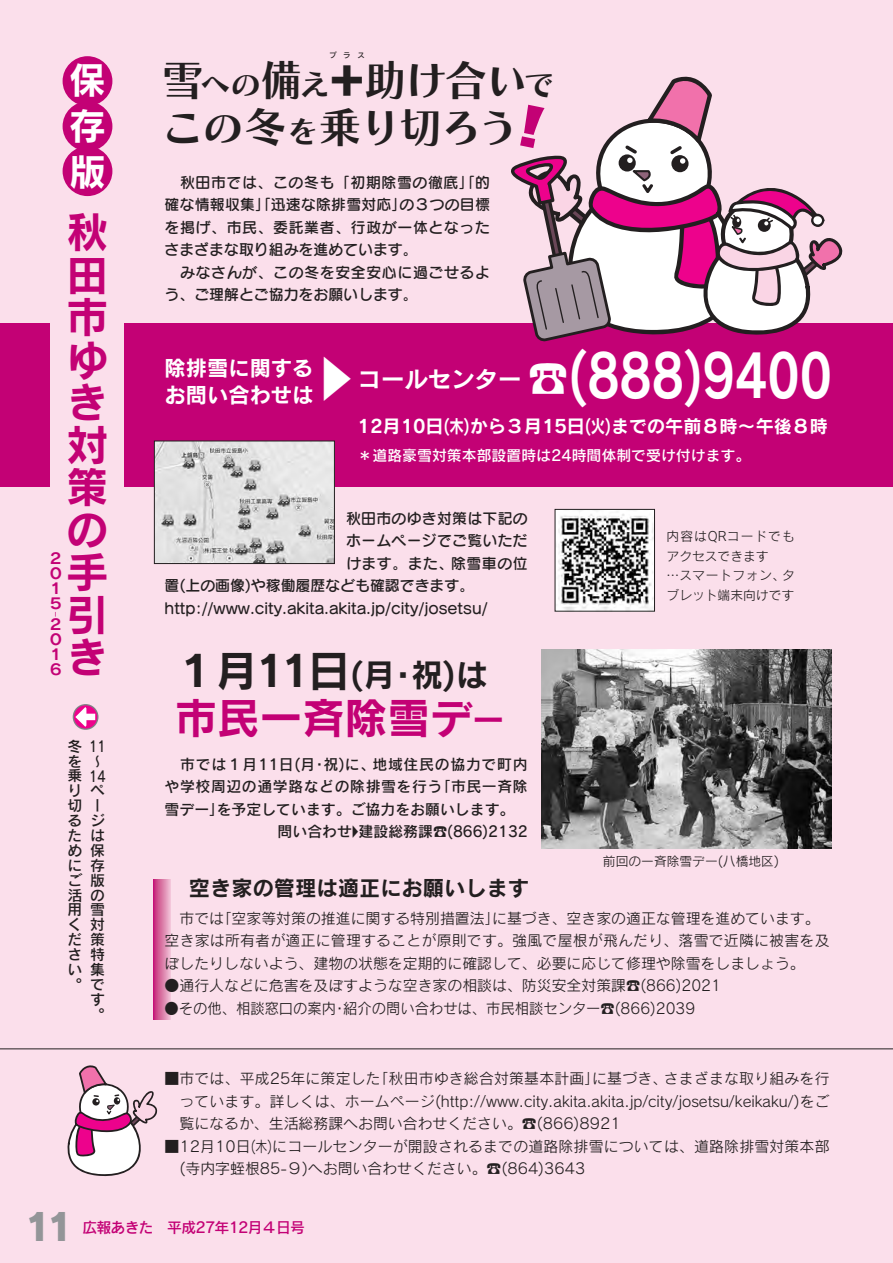
<style>
.page{position:relative;width:893px;height:1263px;background:#fff}
.page>*{position:absolute;margin:0;border:0;box-sizing:border-box;transform-origin:0 0}
.t1{font:58.5px "Rodin CID B";color:#fff;scale:.8 1}
.t2{font:42.45px/42.5px "Rodin CID B";color:#c30175;text-align:justify}
.t3{font:42.45px "Chiaro CID B";letter-spacing:-.05em;color:#231f20}
.t4{font:42.45px "Rodin CID B";letter-spacing:-.05em;color:#231f20}
.t5{font:42.45px "Osaka";color:#fff;scale:.96 1}
.t6{font:37.2px/46px "Rodin CID B";color:#fff;text-align:justify}
.t7{font:37.2px "Rodin CID EB";color:#939598}
.t8{font:31.95px "Rodin CID B";color:#231f20}
.t9{font:31.95px "Chiaro CID B";color:#231f20}
.t10{font:23.4px "Rodin CID B";color:#fff}
.t11{font:21.3px "Rodin CID B";color:#231f20}
.t12{font:21.3px "Rodin CID B";color:#fff}
.t13{font:18px "Rodin CID B";color:#fff}
.t14{font:14.85px/22.5px "Rodin CID M";color:#231f20}
.t15{font:14.85px/22.5px "Seurat CID DB";letter-spacing:.015em;color:#231f20;text-align:justify}
.t16{font:14.85px/14.9px "Rodin CID DB";letter-spacing:.04em;color:#231f20;text-align:justify}
.t17{font:14.85px "Rodin CID DB";color:#231f20}
.t18{font:14.85px "Rodin CID M";color:#231f20;scale:.96 1}
.t19{font:14.85px/22.5px "Seurat CID DB";letter-spacing:.045em;color:#231f20}
.t20{font:14.85px "Rodin CID DB";color:#fff}
.t21{font:14.85px/14.9px "Rodin CID DB";letter-spacing:.04em;color:#231f20;text-align:justify;scale:.8 1}
.t22{font:14.85px "Rodin CID DB";letter-spacing:-.05em;color:#c30175}
.t23{font:14.85px/14.9px "Rodin CID B";color:#c30175;text-align:justify}
.t24{font:14.85px "Rodin CID L";color:#c30175}
.t25{font:12.75px/24px "Rodin CID M";color:#231f20}
.t26{font:12.75px "Rodin CID M";letter-spacing:.08em;color:#231f20}
.t27{font:12.75px "Rodin CID M";letter-spacing:.045em;color:#231f20}
.t28{font:7.5px "Rodin CID DB";color:#231f20}
.s1{font-family:"Rodin CID EB"}
.s2{font-size:31.95px}
.s3{font-size:42.45px}
.s4{font-family:"Osaka"}
</style>
<div class="page">
<div style="left:0;top:0;width:892px;height:1263px;background:#fbdfeb"></div>
<div style="left:0;top:323px;width:892px;height:164px;background:#c30175"></div>
<div style="left:50px;top:291px;width:73px;height:222px;background:#fbdfeb"></div>
<img style="left:557px;top:511px;width:95px;height:98px">
<img style="left:542px;top:650px;width:289px;height:199px">
<hr style="left:0;top:1049px;width:892px;height:1px;background:#231f20">
<svg style="left:67px;top:1065px;width:90px;height:111px"></svg>
<img style="left:156px;top:443px;width:177px;height:119px">
<div style="left:154px;top:441px;width:181px;height:123px;border:1px solid #231f20"></div>
<div style="left:63px;top:56px;width:49px;height:50px;background:#c30175;border-radius:50%"></div>
<div style="left:63px;top:101px;width:49px;height:50px;background:#c30175;border-radius:50%"></div>
<div style="left:63px;top:146px;width:49px;height:50px;background:#c30175;border-radius:50%"></div>
<svg style="left:73px;top:704px;width:25px;height:26px"></svg>
<svg style="left:74px;top:705px;width:23px;height:24px"></svg>
<svg style="left:75px;top:707px;width:20px;height:20px"></svg>
<svg style="left:153px;top:879px;width:18px;height:140px"></svg>
<svg style="left:511px;top:77px;width:331px;height:264px"></svg>
<h3 class="t6" style="left:69px;top:62px;width:39px">保存版</h3>
<h2 class="t2" style="left:66px;top:217px;width:44px">秋田市ゆき対策の手引き</h2>
<p class="t23" style="left:48px;top:553px;width:16px">２<br>０<br>１</p>
<p class="t23" style="left:48px;top:619px;width:16px">２</p>
<p class="t23" style="left:48px;top:598px;width:16px">５</p>
<p class="t24" style="left:63px;top:611px;width:8px;rotate:90deg">-</p>
<p class="t23" style="left:48px;top:634px;width:16px">０<br>１</p>
<p class="t23" style="left:48px;top:664px;width:16px">６</p>
<p class="t16" style="left:67px;top:741px;width:16px">冬を乗り切るためにご活用ください。</p>
<p class="t21" style="left:89px;top:741px;width:22px">11〜14ページは保存版の雪対策特集です。</p>
<p class="t28" style="left:329px;top:53px;width:37px">プラス</p>
<h2 class="t3" style="left:326px;top:65px;width:231px"><span class="s1">＋</span>助け合い<span class="s2">で</span></h2>
<h3 class="t9" style="left:161px;top:72px;width:171px"><span class="s3">雪</span>への<span class="s3">備</span>え</h3>
<h2 class="t3" style="left:161px;top:111px;width:359px">この冬<span class="s2">を</span>乗り切ろう</h2>
<p class="t15" style="left:165px;top:173px;width:327px;text-indent:15px">秋田市では、この冬も「初期除雪の徹底｣｢的確な情報収集｣｢迅速な除排雪対応の｣ ３つの目標を掲げ、市民、委託業者、行政が一体となったさまざまな取り組みを進めています。</p>
<p class="t19" style="left:165px;top:263px;width:327px;text-indent:16px">みなさんが、この冬を安全安心に過ごせるよう、ご理解とご協力をお願いします。</p>
<h3 class="t12" style="left:165px;top:360px;width:150px">除排雪に関する</h3>
<h1 class="t1" style="left:568px;top:354px;width:331px">)888(9400</h1>
<h2 class="t5" style="left:527px;top:354px;width:44px">☎</h2>
<h3 class="t10" style="left:357px;top:371px;width:165px">コールセンター</h3>
<h3 class="t12" style="left:165px;top:387px;width:150px">お問い合わせは</h3>
<p class="t13" style="left:357px;top:420px;width:472px">12月10日木( )から３月15日火( )までの午前８時～午後８時</p>
<p class="t20" style="left:357px;top:449px;width:394px">＊道路豪雪対策本部設置時は24時間体制で受け付けます。</p>
<p class="t15" style="left:346px;top:509px;width:183px;text-align:right">秋田市のゆき対策は下記のホームページでご覧いただ除雪車の位</p>
<p class="t15" style="left:165px;top:554px;width:324px;text-align:left;text-indent:181px">けます。また、<br>置(上の画像)や稼働履歴なども確認できます。http://www.city.akita.akita j p. /city/josetsu/</p>
<h2 class="t4" style="left:175px;top:655px;width:177px">１月11日</h2>
<h3 class="t8" style="left:350px;top:663px;width:139px">月( 祝･ は)</h3>
<h2 class="t2" style="left:175px;top:702px;width:331px">市民一斉除雪デ<span class="s2">ー</span></h2>
<p class="t16" style="left:372px;top:759px;width:157px">地域住民の協力で町内</p>
<p class="t16" style="left:180px;top:759px;width:197px">市では１月 1 1 日月( 祝･ に) 、</p>
<p class="t16" style="left:165px;top:781px;width:364px">や学校周辺の通学路などの除排雪を行う｢市民一斉除</p>
<p class="t17" style="left:165px;top:803px;width:351px">雪デー｣を予定しています。ご協力をお願いします。</p>
<p class="t17" style="left:277px;top:826px;width:252px">問い合わせ◆建設総務課<span class="s4">☎</span>)866(2132</p>
<p class="t26" style="left:666px;top:532px;width:130px">内容はQRコードでも</p>
<p class="t25" style="left:666px;top:546px;width:104px">アクセスできます</p>
<p class="t25" style="left:782px;top:565px;width:14px">タ</p>
<p class="t27" style="left:679px;top:571px;width:107px">スマートフォン、</p>
<p class="t25" style="left:666px;top:561px;width:129px">…<br>ブレット端末向けです</p>
<p class="t25" style="left:603px;top:851px;width:178px">前回の一斉除雪デー(八橋地区(</p>
<h3 class="t11" style="left:189px;top:880px;width:342px">空き家の管理は適正にお願いします</h3>
<p class="t14" style="left:165px;top:909px;width:666px;text-indent:15px">市では｢空家等対策の推進に関する特別措置法｣に基づき、空き家の適正な管理を進めています。空き家は所有者が適正に管理することが原則です。強風で屋根が飛んだり、落雪で近隣に被害を及ぼしたりしないよう、建物の状態を定期的に確認して、必要に応じて修理や除雪をしましょう。</p>
<p class="t14" style="left:165px;top:976px;width:558px">●通行人などに危害を及ぼすような空き家の相談は、防災安全対策課<span class="s4">☎</span>)866(2021</p>
<p class="t18" style="left:165px;top:1003px;width:554px">●その他、相談窓口の案内･紹介の問い合わせは、市民相談センター<span class="s4">☎</span>)866(2039</p>
<p class="t14" style="left:664px;top:1069px;width:167px">さまざまな取り組みを行</p>
<p class="t14" style="left:179px;top:1069px;width:651px;text-indent:-15px">■市では、平成25年に策定した｢秋田市ゆき総合対策基本計画｣に基づき、<br>っています。詳しくは、ホームページ(http://www.city.akita.akita j p. /city/josetsu/keikaku )/ をご覧になるか、生活総務課へお問い合わせください。<span class="s4">☎</span>)866(8921</p>
<p class="t14" style="left:179px;top:1137px;width:651px;text-indent:-15px">■12月10日木( )にコールセンターが開設されるまでの道路除排雪については、道路除排雪対策本部(寺内字蛭根85-９)へお問い合わせください。<span class="s4">☎</span>)864(3643</p>
<h3 class="t7" style="left:25px;top:1213px;width:49px">11</h3>
<p class="t22" style="left:82px;top:1222px;width:224px">広報あきた　平成27年12月４日号</p>
</div>
